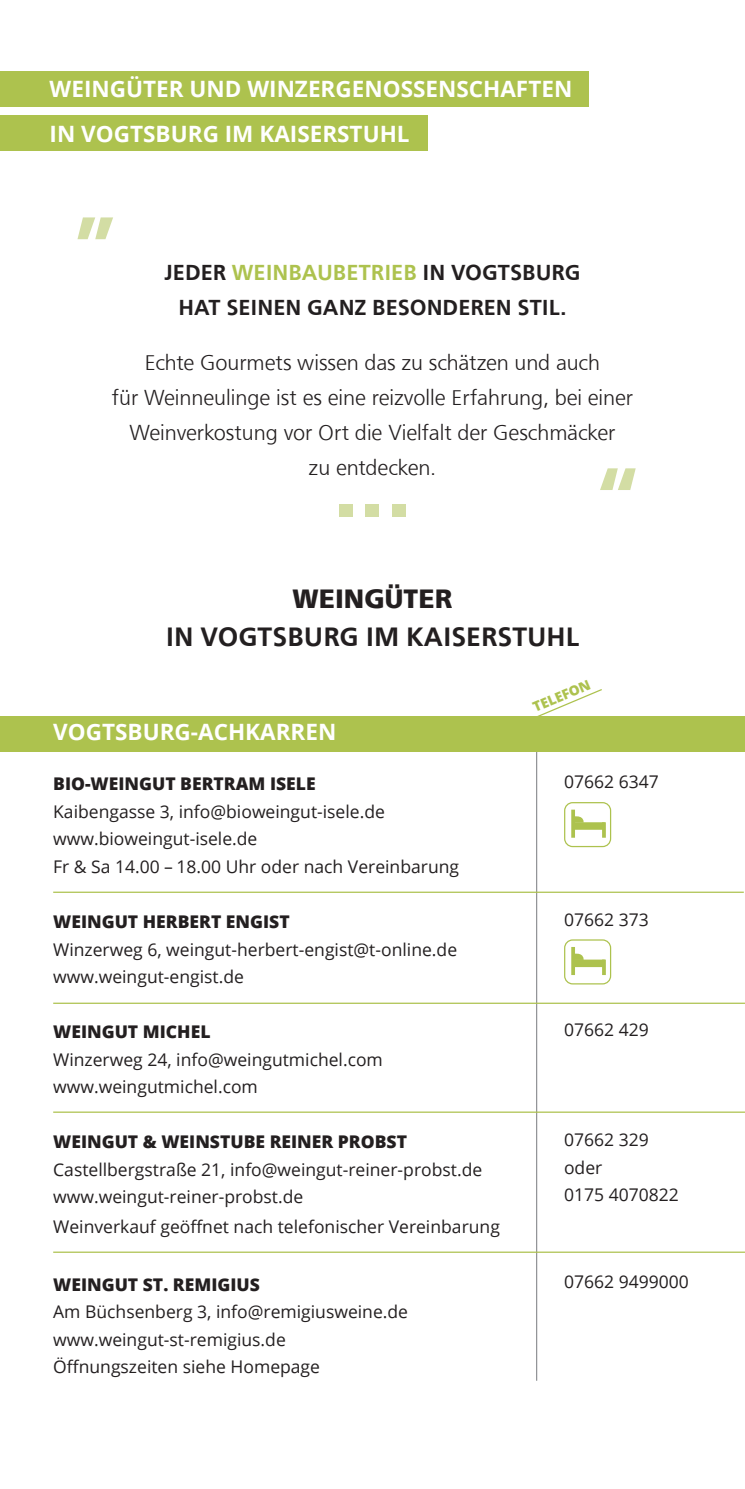
<style>
.page{position:relative;width:745px;height:1489px;background:#fff}
.page>*{position:absolute;margin:0;border:0;box-sizing:border-box;transform-origin:0 0}
.t1{font:500 97.5px "Front Page Pro";color:#d3dda4}
.t2{font:500 90.5px "Front Page Pro";color:#d3dda4}
.t3{font:500 27.5px "Front Page Pro";color:#231f20}
.t4{font:800 27.5px "Front Page Pro";color:#231f20}
.t5{font:300 22.5px/35px "Front Page Pro";letter-spacing:-.005em;color:#231f20;text-align:center}
.t6{font:700 22.5px/45px "Open Sans";color:#fff}
.t7{font:500 22.5px/35px "Front Page Pro";color:#231f20;text-align:center}
.t8{font:17.5px/27.5px "Open Sans";color:#231f20}
.t9{font:800 17.5px "Open Sans";color:#231f20}
.t10{font:800 13.75px "Open Sans";color:#adc24e}
.s1{color:#adc24e}
</style>
<div class="page">
<hr style="left:535px;top:737px;width:2px;height:643px;background:#939598">
<div style="left:0;top:716px;width:744px;height:35px;background:#adc24e"></div>
<div style="left:0;top:71px;width:588px;height:35px;background:#adc24e"></div>
<div style="left:0;top:115px;width:427px;height:36px;background:#adc24e"></div>
<div style="left:563px;top:939px;width:47px;height:45px;border:1px solid #adc24e;border-radius:8px"></div>
<hr style="left:571px;top:946px;width:3px;height:29px;background:#adc24e">
<div style="left:573px;top:959px;width:31px;height:8px;background:#adc24e"></div>
<svg style="left:601px;top:959px;width:4px;height:16px"></svg>
<svg style="left:574px;top:952px;width:10px;height:7px"></svg>
<div style="left:563px;top:802px;width:47px;height:45px;border:1px solid #adc24e;border-radius:8px"></div>
<hr style="left:571px;top:809px;width:3px;height:28px;background:#adc24e">
<div style="left:573px;top:822px;width:31px;height:7px;background:#adc24e"></div>
<svg style="left:601px;top:822px;width:4px;height:15px"></svg>
<svg style="left:574px;top:814px;width:10px;height:8px"></svg>
<hr style="left:53px;top:891px;width:690px;height:1px;background:#adc24e">
<hr style="left:53px;top:1002px;width:691px;height:1px;background:#adc24e">
<hr style="left:53px;top:1111px;width:691px;height:1px;background:#adc24e">
<hr style="left:53px;top:1251px;width:691px;height:1px;background:#adc24e">
<svg style="left:537px;top:689px;width:65px;height:27px"></svg>
<p class="t6" style="left:50px;top:66px;width:524px">WEINGÜTER UND WINZERGENOSSENSCHAFTEN<br>IN VOGTSBURG IM KAISERSTUHL</p>
<h2 class="t2" style="left:74px;top:133px;width:43px">„</h2>
<p class="t7" style="left:164px;top:253px;width:417px">JEDER <span class="s1">WEINBAUBETRIEB</span> IN VOGTSBURG<br>HAT SEINEN GANZ BESONDEREN STIL.</p>
<p class="t5" style="left:112px;top:343px;width:522px">Echte Gourmets wissen das zu schätzen und auch<br>für Weinneulinge ist es eine reizvolle Erfahrung, bei einer Weinverkostung vor Ort die Vielfalt der Geschmäcker<br>zu entdecken.</p>
<h1 class="t1" style="left:333px;top:413px;width:80px">...</h1>
<h2 class="t2" style="left:596px;top:437px;width:43px">“</h2>
<h3 class="t4" style="left:292px;top:578px;width:161px">WEINGÜTER</h3>
<h3 class="t3" style="left:166px;top:616px;width:415px">IN VOGTSBURG IM KAISERSTUHL</h3>
<p class="t6" style="left:53px;top:709px;width:284px">VOGTSBURG-ACHKARREN</p>
<p class="t9" style="left:53px;top:770px;width:264px">BIO-WEINGUT BERTRAM ISELE</p>
<p class="t8" style="left:53px;top:797px;width:407px">Kaibengasse 3, info@bioweingut-isele.de www.bioweingut-isele.de<br>Fr &amp; Sa 14.00 – 18.00 Uhr oder nach Vereinbarung</p>
<p class="t9" style="left:53px;top:908px;width:238px">WEINGUT HERBERT ENGIST</p>
<p class="t8" style="left:53px;top:934px;width:405px">Winzerweg 6, weingut-herbert-engist@t-online.de www.weingut-engist.de</p>
<p class="t9" style="left:53px;top:1018px;width:159px">WEINGUT MICHEL</p>
<p class="t8" style="left:53px;top:1044px;width:331px">Winzerweg 24, info@weingutmichel.com www.weingutmichel.com</p>
<p class="t9" style="left:53px;top:1128px;width:355px">WEINGUT &amp; WEINSTUBE REINER PROBST</p>
<p class="t8" style="left:53px;top:1154px;width:430px">Castellbergstraße 21, info@weingut-reiner-probst.de www.weingut-reiner-probst.de</p>
<p class="t8" style="left:53px;top:1212px;width:448px">Weinverkauf geöffnet nach telefonischer Vereinbarung</p>
<p class="t9" style="left:53px;top:1271px;width:208px">WEINGUT ST. REMIGIUS</p>
<p class="t8" style="left:53px;top:1297px;width:356px">Am Büchsenberg 3, info@remigiusweine.de www.weingut-st-remigius.de<br>Öffnungszeiten siehe Homepage</p>
<p class="t10" style="left:529px;top:698px;width:63px;rotate:-23deg">TELEFON</p>
<p class="t8" style="left:563px;top:767px;width:96px">07662 6347</p>
<p class="t8" style="left:563px;top:905px;width:86px">07662 373</p>
<p class="t8" style="left:563px;top:1015px;width:86px">07662 429</p>
<p class="t8" style="left:563px;top:1125px;width:116px">07662 329 oder<br>0175 4070822</p>
<p class="t8" style="left:563px;top:1267px;width:126px">07662 9499000</p>
</div>
